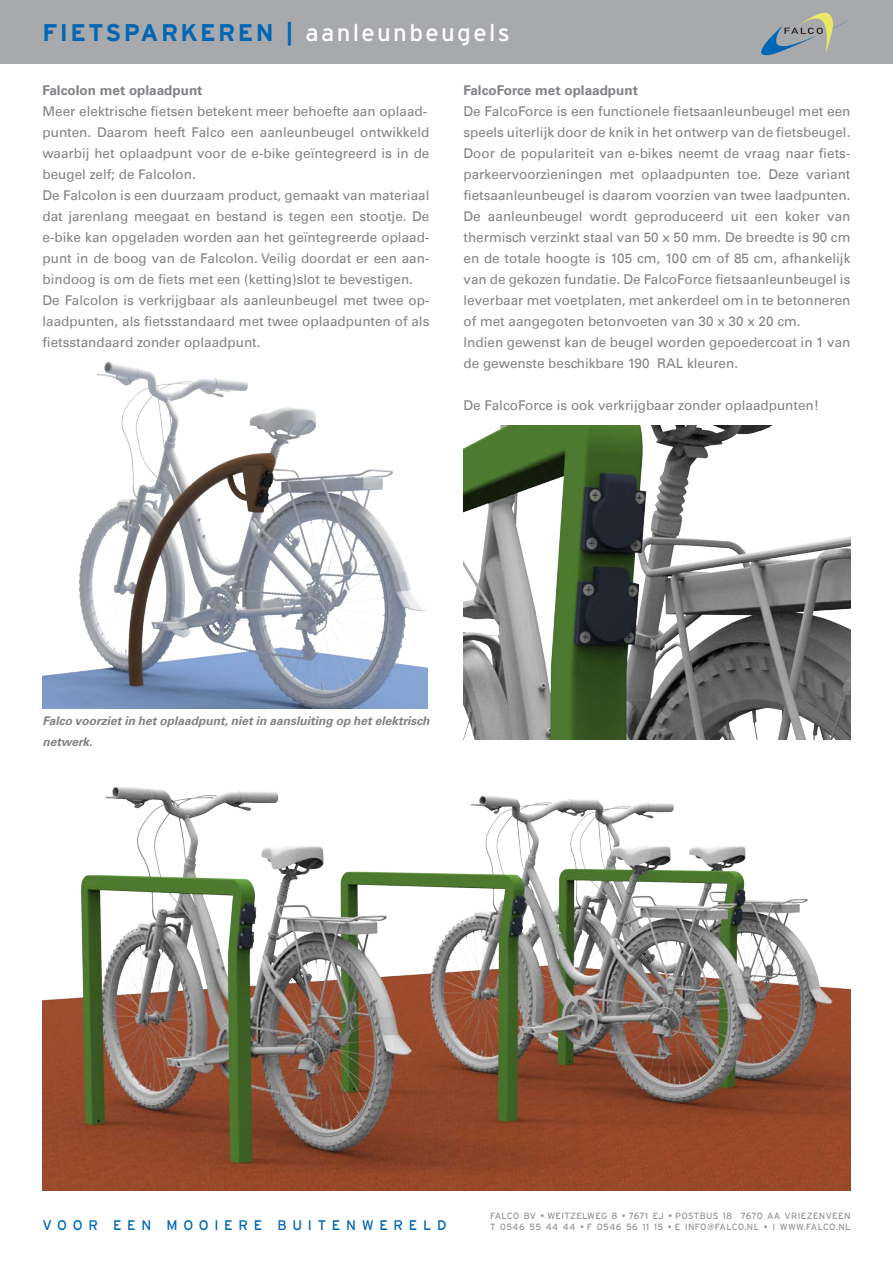
<style>
.page{position:relative;width:893px;height:1263px;background:#fff}
.page>*{position:absolute;margin:0;border:0;box-sizing:border-box;transform-origin:0 0}
.Normaal{font:700 24px "Interstate";letter-spacing:.1em;color:#0166b3}
.t1{font:13.8px "Interstate";letter-spacing:.41em;color:#0166b3}
.t2{font:13.5px/21px "Univers LT";color:#808285;text-align:justify}
.t3{font:700 13.5px "Univers LT";color:#808285}
.t4{font:italic 700 12px/21px "Univers LT";color:#808285}
.t5{font:9px "Interstate";letter-spacing:.04em;color:#939598}
.s1{font-weight:400;color:#fff}
</style>
<div class="page">
<img style="left:43px;top:362px;width:384px;height:347px">
<div style="left:0;top:0;width:893px;height:64px;background:#a8a9ad"></div>
<svg style="left:761px;top:12px;width:88px;height:44px"></svg>
<img style="left:463px;top:425px;width:387px;height:315px">
<img style="left:43px;top:786px;width:807px;height:405px">
<p class="Normaal" style="left:43px;top:19px;width:469px">FIETSPARKEREN | <span class="s1">aanleunbeugels</span></p>
<p class="t3" style="left:43px;top:82px;width:161px">FalcoIon met oplaadpunt</p>
<p class="t2" style="left:43px;top:101px;width:386px">Meer elektrische fietsen betekent meer behoefte aan oplaad-</p>
<p class="t2" style="left:43px;top:122px;width:388px">punten. Daarom heeft Falco een aanleunbeugel ontwikkeld waarbij het oplaadpunt voor de e-bike geïntegreerd is in de beugel zelf; de FalcoIon.</p>
<p class="t2" style="left:43px;top:185px;width:388px">De FalcoIon is een duurzaam product, gemaakt van materiaal dat jarenlang meegaat en bestand is tegen een stootje. De e-bike kan opgeladen worden aan het geïntegreerde oplaad&shy;punt in de boog van de FalcoIon. Veilig doordat er een aan&shy;bindoog is om de fiets met een (ketting)slot te bevestigen.</p>
<p class="t2" style="left:43px;top:290px;width:388px">De FalcoIon is verkrijgbaar als aanleunbeugel met twee op&shy;laadpunten, als fietsstandaard met twee oplaadpunten of als fietsstandaard zonder oplaadpunt.</p>
<p class="t3" style="left:463px;top:82px;width:176px">FalcoForce met oplaadpunt</p>
<p class="t2" style="left:463px;top:101px;width:388px">De FalcoForce is een functionele fietsaanleunbeugel met een speels uiterlijk door de knik in het ontwerp van de fietsbeugel.<br>Door de populariteit van e-bikes neemt de vraag naar fiets&shy;parkeervoorzieningen met oplaadpunten toe. Deze variant fietsaanleunbeugel is daarom voorzien van twee laadpunten.</p>
<p class="t2" style="left:463px;top:206px;width:388px">De aanleunbeugel wordt geproduceerd uit een koker van thermisch verzinkt staal van 50 x 50 mm. De breedte is 90 cm en de totale hoogte is 105 cm, 100 cm of 85 cm, afhankelijk van de gekozen fundatie. De FalcoForce fietsaanleunbeugel is leverbaar met voetplaten, met ankerdeel om in te betonneren of met aangegoten betonvoeten van 30 x 30 x 20 cm.</p>
<p class="t2" style="left:463px;top:332px;width:388px">Indien gewenst kan de beugel worden gepoedercoat in 1 van de gewenste beschikbare 190 RAL kleuren.</p>
<p class="t2" style="left:463px;top:395px;width:357px">De FalcoForce is ook verkrijgbaar zonder oplaadpunten!</p>
<p class="t4" style="left:43px;top:710px;width:388px">Falco voorziet in het oplaadpunt, niet in aansluiting op het elektrisch netwerk.</p>
<p class="t5" style="left:490px;top:1211px;width:362px">FALCO BV • WEITZELWEG 8 • 7671 EJ • POSTBUS 18 7670 AA VRIEZENVEEN</p>
<p class="t1" style="left:43px;top:1217px;width:405px">VOOR EEN MOOIERE BUITENWERELD</p>
<p class="t5" style="left:490px;top:1222px;width:362px">T 0546 55 44 44 • F 0546 56 11 15 • E INFO@FALCO.NL • I WWW.FALCO.NL</p>
</div>
